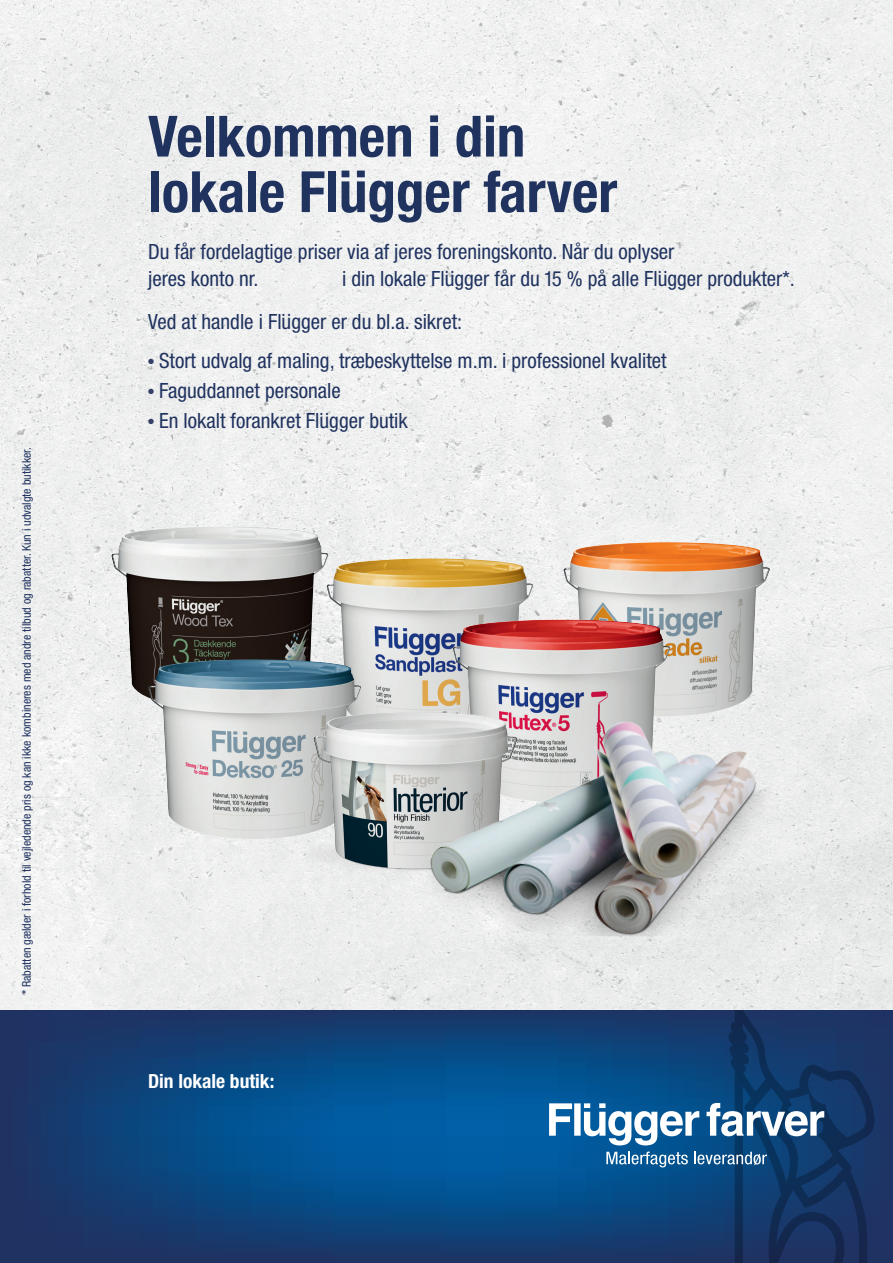
<style>
.page{position:relative;width:893px;height:1263px;background:#fff}
.page>*{position:absolute;margin:0;border:0;box-sizing:border-box;transform-origin:0 0}
.t1{font:700 57px/55.5px "Flugger Condensed";color:#20335f}
.t2{font:21px/27px "Flugger Condensed";color:#20335f}
.t3{font:700 19.5px "Flugger Condensed";color:#fff}
.t4{font:12px "Flugger Condensed";color:#20335f}
</style>
<div class="page">
<img style="left:0;top:0;width:893px;height:1010px">
<svg style="left:0;top:1010px;width:893px;height:253px;background:#0e457d"></svg>
<svg style="left:549px;top:1010px;width:326px;height:253px;background:#1d4b7c"></svg>
<img style="left:111px;top:526px;width:218px;height:183px">
<img style="left:563px;top:542px;width:208px;height:164px">
<img style="left:326px;top:558px;width:208px;height:132px">
<img style="left:452px;top:619px;width:219px;height:87px">
<img style="left:148px;top:659px;width:214px;height:180px">
<img style="left:286px;top:690px;width:259px;height:199px">
<img style="left:396px;top:706px;width:385px;height:230px">
<p class="t4" style="left:20px;top:994px;width:549px;rotate:-90deg">* Rabatten gælder i forhold til vejledende pris og kan ikke kombineres med andre tilbud og rabatter. Kun i udvalgte butikker.</p>
<h1 class="t1" style="left:148px;top:108px;width:471px">Velkommen i din lokale Flügger farver</h1>
<p class="t2" style="left:148px;top:238px;width:528px">Du får fordelagtige priser via af jeres foreningskonto. Når du oplyser jeres konto nr.</p>
<p class="t2" style="left:148px;top:257px;width:648px;line-height:43.5px;text-indent:194px">i din lokale Flügger får du 15 % på alle Flügger produkter*.<br>Ved at handle i Flügger er du bl.a. sikret:</p>
<p class="t2" style="left:148px;top:347px;width:520px"><sup>●</sup> Stort udvalg af maling, træbeskyttelse m.m. i professionel kvalitet</p>
<p class="t2" style="left:148px;top:377px;width:194px"><sup>●</sup> Faguddannet personale</p>
<p class="t2" style="left:148px;top:407px;width:261px"><sup>●</sup> En lokalt forankret Flügger butik</p>
<p class="t3" style="left:148px;top:1069px;width:128px">Din lokale butik:</p>
</div>
